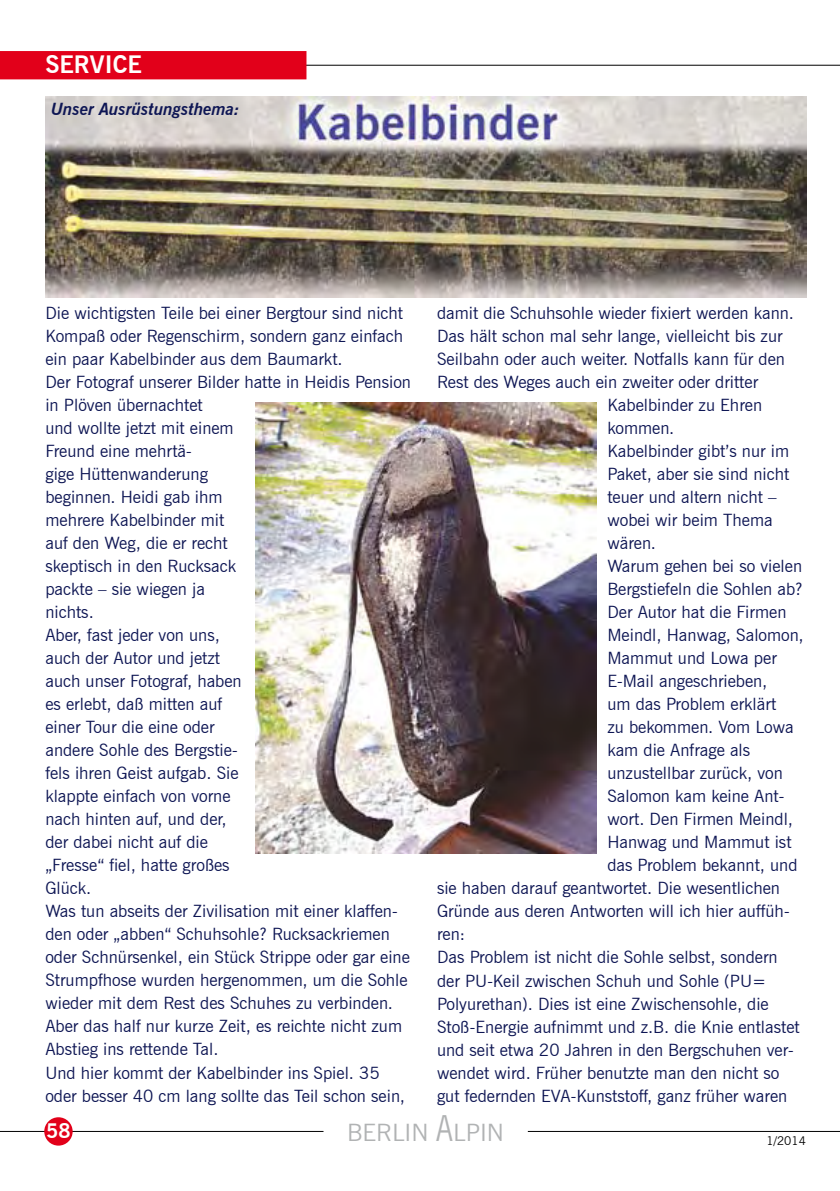
<style>
.page{position:relative;width:840px;height:1191px;background:#fff}
.page>*{position:absolute;margin:0;border:0;box-sizing:border-box;transform-origin:0 0}
.t1{font:24px "News Gothic BT";color:#b1b3b4}
.t2{font:700 24px "News Gothic BT";color:#fffffd}
.t3{font:700 20px "News Gothic BT";color:#fffffd}
.t4{font:17px/23px "News Gothic BT";color:#0e1654}
.t5{font:italic 700 17px "News Gothic BT";color:#0e1654}
.t6{font:12px "News Gothic BT";color:#000}
.s1{font-size:36px}
</style>
<div class="page">
<hr style="left:0;top:1131px;width:323px;height:1px;background:#000">
<div style="left:45px;top:1118px;width:27px;height:26px;background:#e2001a;border-radius:50%"></div>
<div style="left:44px;top:1117px;width:29px;height:28px;border:2px solid #e2001a;border-radius:50%"></div>
<hr style="left:527px;top:1131px;width:312px;height:1px;background:#000">
<hr style="left:51px;top:65px;width:788px;height:1px;background:#000">
<div style="left:0;top:51px;width:306px;height:28px;background:#e2001a"></div>
<img style="left:45px;top:96px;width:760px;height:202px">
<img style="left:255px;top:402px;width:340px;height:452px">
<h1 class="t2" style="left:45px;top:50px;width:98px">SERVICE</h1>
<p class="t5" style="left:51px;top:99px;width:190px">Unser Ausrüstungsthema:</p>
<p class="t4" style="left:45px;top:301px;width:367px">Die wichtigsten Teile bei einer Bergtour sind nicht<br>Kompaß oder Regenschirm, sondern ganz einfach ein paar Kabelbinder aus dem Baumarkt.<br>Der Fotograf unserer Bilder hatte in Heidis Pension in Plöven übernachtet<br>und wollte jetzt mit einem<br>Freund eine mehrtä-<br>gige Hüttenwanderung<br>beginnen. Heidi gab ihm<br>mehrere Kabelbinder mit<br>auf den Weg, die er recht<br>skeptisch in den Rucksack<br>packte – sie wiegen ja<br>nichts.<br>Aber, fast jeder von uns,<br>auch der Autor und jetzt<br>auch unser Fotograf, haben<br>es erlebt, daß mitten auf<br>einer Tour die eine oder<br>andere Sohle des Bergstie-<br>fels ihren Geist aufgab. Sie<br>klappte einfach von vorne<br>nach hinten auf, und der,<br>der dabei nicht auf die<br>„Fresse“ fiel, hatte großes<br>Glück.<br>Was tun abseits der Zivilisation mit einer klaffen&shy;den oder „abben“ Schuhsohle? Rucksackriemen oder Schnürsenkel, ein Stück Strippe oder gar eine<br>Strumpfhose wurden hergenommen, um die Sohle wieder mit dem Rest des Schuhes zu verbinden.<br>Aber das half nur kurze Zeit, es reichte nicht zum<br>Abstieg ins rettende Tal.<br>Und hier kommt der Kabelbinder ins Spiel. 35 oder besser 40 cm lang sollte das Teil schon sein,</p>
<p class="t4" style="left:437px;top:301px;width:358px">damit die Schuhsohle wieder fixiert werden kann.</p>
<p class="t4" style="left:437px;top:324px;width:347px">Das hält schon mal sehr lange, vielleicht bis zur</p>
<p class="t4" style="left:437px;top:347px;width:349px">Seilbahn oder auch weiter. Notfalls kann für den</p>
<p class="t4" style="left:437px;top:370px;width:322px">Rest des Weges auch ein zweiter oder dritter</p>
<p class="t4" style="left:607px;top:393px;width:156px">Kabelbinder zu Ehren</p>
<p class="t4" style="left:607px;top:416px;width:68px">kommen.</p>
<p class="t4" style="left:607px;top:439px;width:183px">Kabelbinder gibt’s nur im</p>
<p class="t4" style="left:607px;top:462px;width:183px">Paket, aber sie sind nicht</p>
<p class="t4" style="left:607px;top:485px;width:171px">teuer und altern nicht –</p>
<p class="t4" style="left:607px;top:508px;width:167px">wobei wir beim Thema</p>
<p class="t4" style="left:607px;top:531px;width:50px">wären.</p>
<p class="t4" style="left:607px;top:554px;width:196px">Warum gehen bei so vielen</p>
<p class="t4" style="left:607px;top:577px;width:197px">Bergstiefeln die Sohlen ab?</p>
<p class="t4" style="left:607px;top:600px;width:180px">Der Autor hat die Firmen</p>
<p class="t4" style="left:607px;top:623px;width:198px">Meindl, Hanwag, Salomon,</p>
<p class="t4" style="left:607px;top:646px;width:171px">Mammut und Lowa per</p>
<p class="t4" style="left:607px;top:669px;width:161px">E-Mail angeschrieben,</p>
<p class="t4" style="left:607px;top:692px;width:170px">um das Problem erklärt</p>
<p class="t4" style="left:607px;top:715px;width:188px">zu bekommen. Vom Lowa</p>
<p class="t4" style="left:607px;top:738px;width:144px">kam die Anfrage als</p>
<p class="t4" style="left:607px;top:761px;width:177px">unzustellbar zurück, von</p>
<p class="t4" style="left:607px;top:784px;width:178px">Salomon kam keine Ant-</p>
<p class="t4" style="left:607px;top:807px;width:187px">wort. Den Firmen Meindl,</p>
<p class="t4" style="left:607px;top:830px;width:185px">Hanwag und Mammut ist</p>
<p class="t4" style="left:607px;top:853px;width:191px">das Problem bekannt, und</p>
<p class="t4" style="left:437px;top:876px;width:344px">sie haben darauf geantwortet. Die wesentlichen</p>
<p class="t4" style="left:437px;top:899px;width:354px">Gründe aus deren Antworten will ich hier auffüh-</p>
<p class="t4" style="left:437px;top:922px;width:30px">ren:</p>
<p class="t4" style="left:437px;top:945px;width:342px">Das Problem ist nicht die Sohle selbst, sondern</p>
<p class="t4" style="left:437px;top:968px;width:330px">der PU-Keil zwischen Schuh und Sohle (PU=</p>
<p class="t4" style="left:437px;top:991px;width:333px">Polyurethan). Dies ist eine Zwischensohle, die</p>
<p class="t4" style="left:437px;top:1014px;width:364px">Stoß-Energie aufnimmt und z.B. die Knie entlastet</p>
<p class="t4" style="left:437px;top:1037px;width:358px">und seit etwa 20 Jahren in den Bergschuhen ver-</p>
<p class="t4" style="left:437px;top:1060px;width:344px">wendet wird. Früher benutzte man den nicht so</p>
<p class="t4" style="left:437px;top:1083px;width:351px">gut federnden EVA-Kunststoff, ganz früher waren</p>
<p class="t3" style="left:46px;top:1119px;width:26px">58</p>
<h1 class="t1" style="left:347px;top:1118px;width:158px">BERLIN <span class="s1">A</span>LPIN</h1>
<p class="t6" style="left:766px;top:1133px;width:41px">1/2014</p>
</div>
